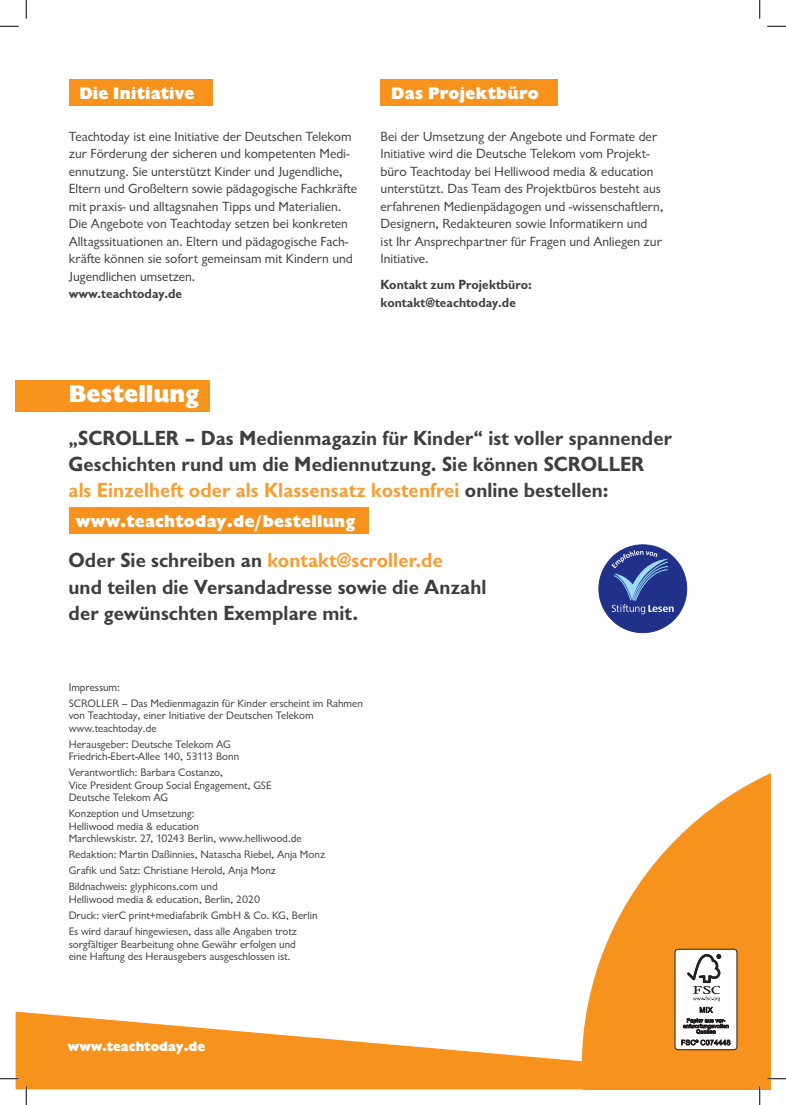
<style>
.page{position:relative;width:786px;height:1105px;background:#fff}
.page>*{position:absolute;margin:0;border:0;box-sizing:border-box;transform-origin:0 0}
.t1{font:800 25px "Chantilly";color:#fff}
.t2{font:700 21.25px/26.2px "Chantilly";color:#3e3e3f}
.t3{font:800 17.5px "Chantilly";letter-spacing:.015em;color:#fff}
.t4{font:13.75px/17.5px "Chantilly";color:#3e3e3f}
.t5{font:700 13.75px/17.5px "Chantilly";color:#3e3e3f}
.t6{font:800 13.75px "Chantilly";color:#fff}
.t7{font:11.25px/12.5px "Chantilly";color:#3e3e3f}
.s1{color:#f89d33}
</style>
<div class="page">
<svg style="left:16px;top:1012px;width:566px;height:77px;fill:#f7931d"></svg>
<div style="left:69px;top:79px;width:143px;height:27px;background:#f7931d"></div>
<div style="left:381px;top:79px;width:177px;height:27px;background:#f7931d"></div>
<svg style="left:582px;top:773px;width:188px;height:316px;fill:#f7931d"></svg>
<div style="left:16px;top:380px;width:194px;height:31px;background:#f7931d"></div>
<div style="left:69px;top:507px;width:299px;height:26px;background:#f7931d"></div>
<div style="left:599px;top:545px;width:88px;height:88px;background:#213189;border-radius:50%"></div>
<svg style="left:611px;top:550px;width:63px;height:64px"></svg>
<div style="left:675px;top:949px;width:62px;height:101px;background:#fff;border-radius:3px"></div>
<div style="left:675px;top:949px;width:62px;height:101px;border:1px solid #231f20;border-radius:3px"></div>
<svg style="left:683px;top:954px;width:46px;height:80px"></svg>
<svg style="left:681px;top:1040px;width:49px;height:5px"></svg>
<svg style="left:0;top:25px;width:19px;height:2px"></svg>
<svg style="left:767px;top:25px;width:19px;height:2px"></svg>
<svg style="left:0;top:1078px;width:19px;height:1px"></svg>
<svg style="left:767px;top:1078px;width:19px;height:1px"></svg>
<svg style="left:25px;top:0;width:2px;height:19px"></svg>
<svg style="left:25px;top:1086px;width:2px;height:19px"></svg>
<svg style="left:759px;top:0;width:2px;height:19px"></svg>
<svg style="left:759px;top:1086px;width:2px;height:19px"></svg>
<h3 class="t3" style="left:79px;top:83px;width:116px">Die Initiative</h3>
<h3 class="t3" style="left:391px;top:83px;width:149px">Das Projektbüro</h3>
<p class="t4" style="left:69px;top:128px;width:290px">Teachtoday ist eine Initiative der Deutschen Telekom zur Förderung der sicheren und kompetenten Medi&shy;ennutzung. Sie unterstützt Kinder und Jugendliche, Eltern und Großeltern sowie pädagogische Fachkräfte mit praxis- und alltagsnahen Tipps und Materialien.<br>Die Angebote von Teachtoday setzen bei konkreten Alltagssituationen an. Eltern und pädagogische Fach&shy;kräfte können sie sofort gemeinsam mit Kindern und Jugendlichen umsetzen.</p>
<p class="t5" style="left:69px;top:285px;width:115px">www.teachtoday.de</p>
<p class="t4" style="left:381px;top:128px;width:284px">Bei der Umsetzung der Angebote und Formate der Initiative wird die Deutsche Telekom vom Projekt&shy;büro Teachtoday bei Helliwood media &amp; education unterstützt. Das Team des Projektbüros besteht aus erfahrenen Medienpädagogen und -wissenschaftlern, Designern, Redakteuren sowie Informatikern und<br>ist Ihr Ansprechpartner für Fragen und Anliegen zur Initiative.</p>
<p class="t5" style="left:381px;top:276px;width:153px">Kontakt zum Projektbüro: kontakt@teachtoday.de</p>
<h1 class="t1" style="left:69px;top:380px;width:132px">Bestellung</h1>
<h2 class="t2" style="left:69px;top:425px;width:605px">„SCROLLER – Das Medienmagazin für Kinder“ ist voller spannender<br>Geschichten rund um die Mediennutzung. Sie können SCROLLER <span class="s1">als Einzelheft oder als Klassensatz kostenfrei</span> online bestellen:</h2>
<h3 class="t3" style="left:76px;top:511px;width:281px">www.teachtoday.de/bestellung</h3>
<h2 class="t2" style="left:69px;top:548px;width:419px">Oder Sie schreiben an <span class="s1">kontakt@scroller.de<br></span>und teilen die Versandadresse sowie die Anzahl der gewünschten Exemplare mit.</h2>
<p class="t7" style="left:69px;top:679px;width:296px;line-height:16px">Impressum:<br>SCROLLER – Das Medienmagazin für Kinder erscheint im Rahmen</p>
<p class="t7" style="left:69px;top:709px;width:246px">von Teachtoday, einer Initiative der Deutschen Telekom www.teachtoday.de</p>
<p class="t7" style="left:69px;top:738px;width:172px">Herausgeber: Deutsche Telekom AG<br>Friedrich-Ebert-Allee 140, 53113 Bonn</p>
<p class="t7" style="left:69px;top:766px;width:204px">Verantwortlich: Barbara Costanzo,<br>Vice President Group Social Engagement, GSE<br>Deutsche Telekom AG</p>
<p class="t7" style="left:69px;top:807px;width:234px">Konzeption und Umsetzung:<br>Helliwood media &amp; education<br>Marchlewskistr. 27, 10243 Berlin, www.helliwood.de</p>
<p class="t7" style="left:69px;top:847px;width:258px;line-height:16px">Redaktion: Martin Daßinnies, Natascha Riebel, Anja Monz<br>Grafik und Satz: Christiane Herold, Anja Monz<br>Bildnachweis: glyphicons.com und</p>
<p class="t7" style="left:69px;top:891px;width:250px;line-height:16px">Helliwood media &amp; education, Berlin, 2020<br>Druck: vierC print+mediafabrik GmbH &amp; Co. KG, Berlin<br>Es wird darauf hingewiesen, dass alle Angaben trotz</p>
<p class="t7" style="left:69px;top:938px;width:229px">sorgfältiger Bearbeitung ohne Gewähr erfolgen und eine Haftung des Herausgebers ausgeschlossen ist.</p>
<p class="t6" style="left:68px;top:1038px;width:139px">www.teachtoday.de</p>
</div>
